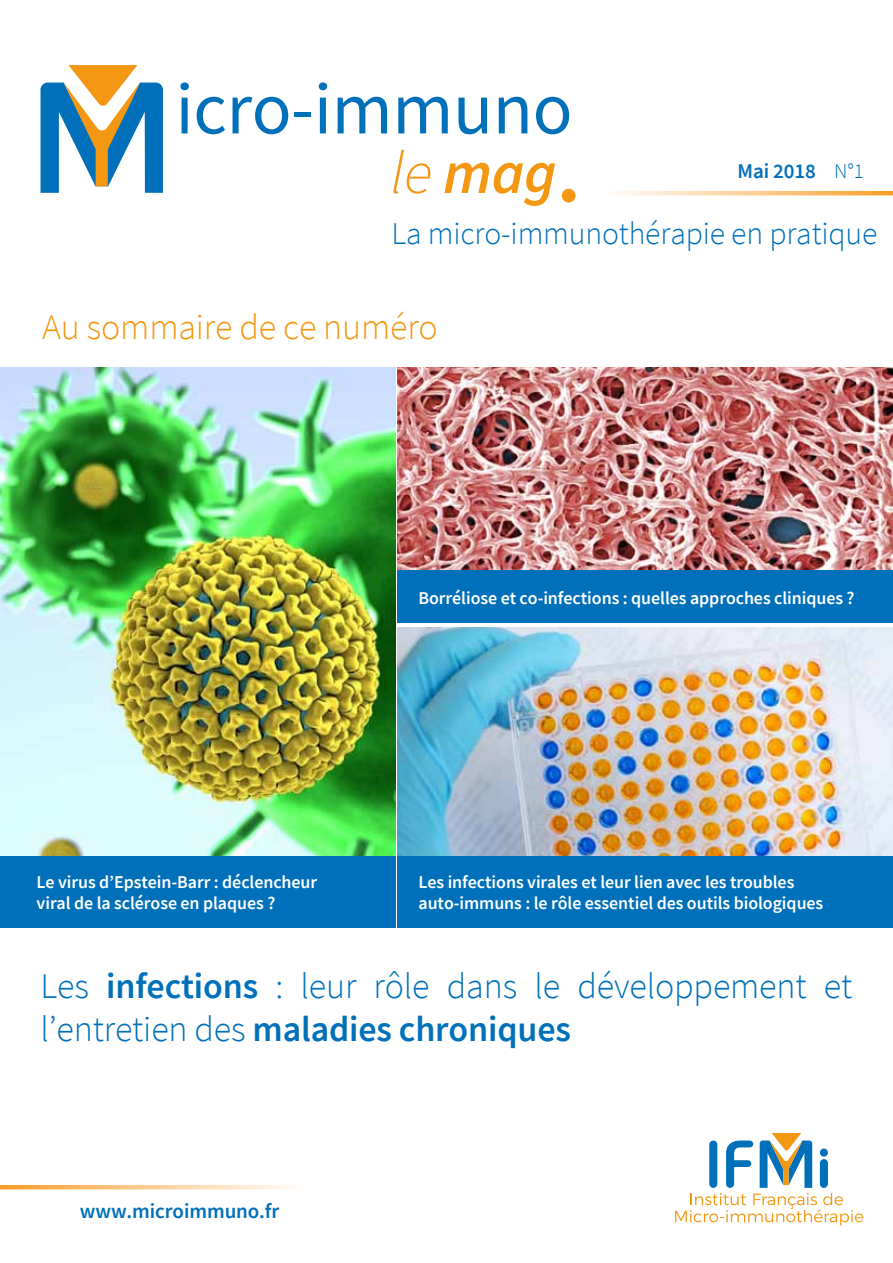
<style>
.page{position:relative;width:893px;height:1263px;background:#fff}
.page>*{position:absolute;margin:0;border:0;box-sizing:border-box;transform-origin:0 0}
.t1{font:73.65px "Source Sans Pro";letter-spacing:-.005em;color:#0070ba}
.t2{font:italic 600 60px "Source Sans Pro";color:#f49712}
.t3{font:300 36px/43.2px "Source Sans Pro";letter-spacing:-.005em;color:#0070ba}
.t4{font:300 36px "Source Sans Pro";letter-spacing:-.005em;color:#f49712}
.t5{font:300 31.65px "Source Sans Pro";letter-spacing:-.005em;color:#0070ba}
.t6{font:600 21px "Source Sans Pro";letter-spacing:-.005em;color:#0070ba}
.t7{font:600 18px/21.6px "Source Sans Pro";letter-spacing:-.005em;color:#fff}
.s1{font-weight:300}
.s2{font-weight:600}
</style>
<div class="page">
<svg style="left:0;top:1185px;width:293px;height:4px"></svg>
<svg style="left:617px;top:191px;width:276px;height:4px"></svg>
<svg style="left:675px;top:1133px;width:188px;height:92px"></svg>
<img style="left:398px;top:627px;width:495px;height:229px">
<img style="left:398px;top:368px;width:495px;height:202px">
<img style="left:0;top:368px;width:395px;height:488px">
<div style="left:0;top:856px;width:395px;height:72px;background:#0070ba"></div>
<div style="left:398px;top:856px;width:495px;height:72px;background:#0070ba"></div>
<div style="left:398px;top:570px;width:495px;height:53px;background:#0070ba"></div>
<svg style="left:41px;top:65px;width:122px;height:128px"></svg>
<div style="left:562px;top:189px;width:14px;height:14px;background:#f49712;border-radius:50%"></div>
<h1 class="t1" style="left:176px;top:76px;width:399px">icro-immuno</h1>
<h2 class="t2" style="left:391px;top:151px;width:167px"><span class="s1">le</span> mag</h2>
<p class="t6" style="left:737px;top:161px;width:128px">Mai 2018 <span class="s1">N°1</span></p>
<h3 class="t5" style="left:392px;top:220px;width:488px">La micro-immunothérapie en pratique</h3>
<h3 class="t4" style="left:42px;top:312px;width:397px">Au sommaire de ce numéro</h3>
<p class="t7" style="left:418px;top:588px;width:438px">Borréliose et co-infections : quelles approches cliniques ?</p>
<p class="t7" style="left:37px;top:871px;width:282px">Le virus d’Epstein-Barr : déclencheur viral de la sclérose en plaques ?</p>
<p class="t7" style="left:418px;top:871px;width:406px">Les infections virales et leur lien avec les troubles auto-immuns : le rôle essentiel des outils biologiques</p>
<h3 class="t3" style="left:40px;top:967px;width:813px">Les <span class="s2">infections</span> : leur rôle dans le développement et l’entretien des <span class="s2">maladies chroniques</span></h3>
<p class="t6" style="left:80px;top:1201px;width:201px">www.microimmuno.fr</p>
</div>
